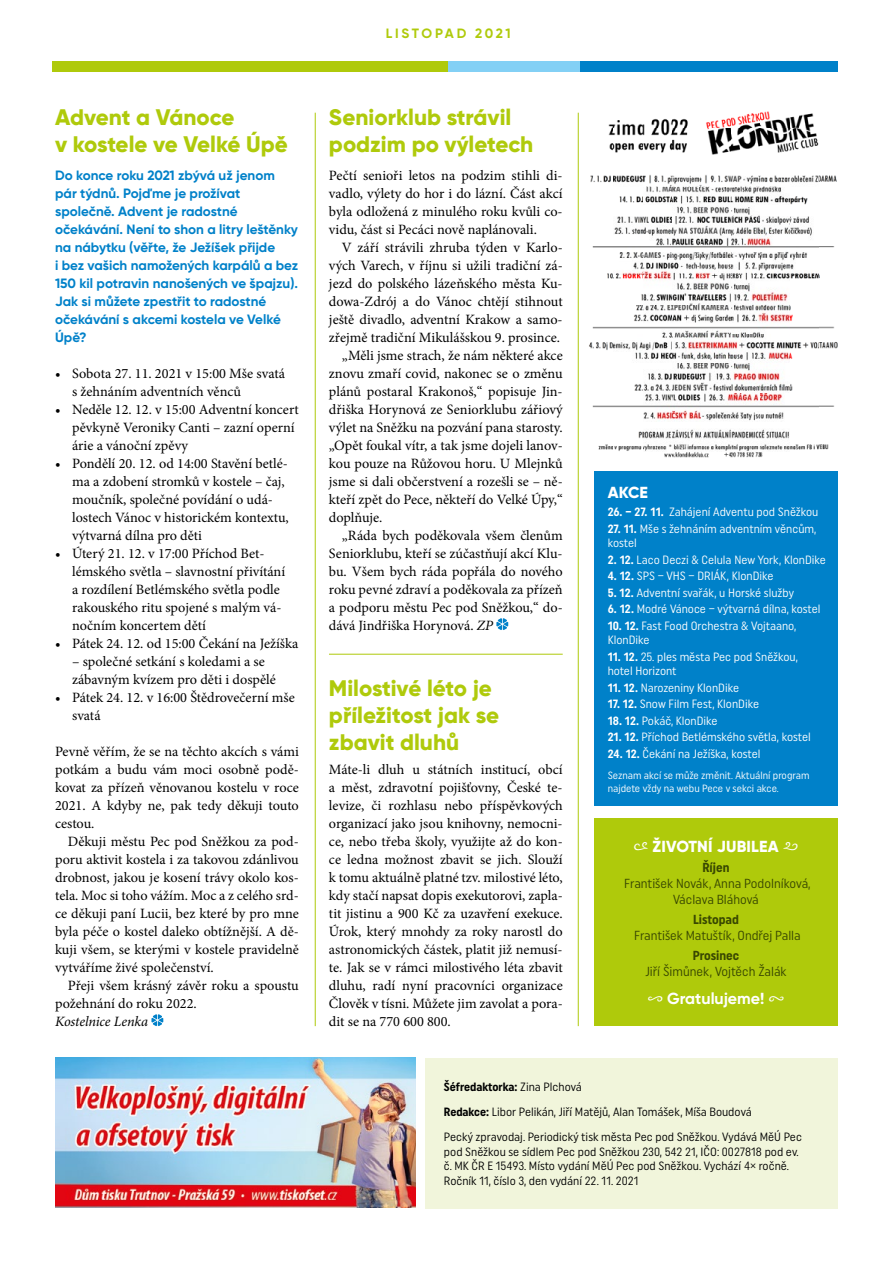
<style>
.page{position:relative;width:893px;height:1263px;background:#fff}
.page>*{position:absolute;margin:0;border:0;box-sizing:border-box;transform-origin:0 0}
.t1{font:800 22.5px/27px "Gilroy";color:#afca0b}
.t2{font:800 16.05px "Gilroy";letter-spacing:.01em;color:#fff}
.t3{font:700 16.05px "Gilroy";color:#fff}
.t4{font:14.25px/18px "Minion Pro";color:#000}
.t5{font:italic 14.25px "Minion Pro";letter-spacing:-.01em;color:#000}
.t6{font:700 13.5px/18px "Gilroy";color:#0081c9}
.t7{font:700 13.5px "Gilroy";letter-spacing:.185em;color:#afca0b}
.t8{font:13.05px/16px "Uniform Condensed";color:#384701;text-align:center}
.t9{font:700 13.05px "Uniform Condensed";color:#384701}
.t10{font:12px/14.4px "Uniform Condensed";color:#fff}
.t11{font:12px/25px "Uniform Condensed";color:#000}
.t12{font:10.5px/12.6px "Uniform Condensed";color:#fff}
.s1{font-style:italic}
.s2{font-weight:700}
.s3{font-family:"Nexa Rust Extras Script";font-weight:400}
</style>
<div class="page">
<div style="left:425px;top:1058px;width:413px;height:150px;background:#f1f5db"></div>
<img style="left:55px;top:1058px;width:360px;height:149px">
<div style="left:52px;top:61px;width:396px;height:11px;background:#afca0b"></div>
<div style="left:448px;top:61px;width:132px;height:11px;background:#83d0f5"></div>
<div style="left:580px;top:61px;width:258px;height:11px;background:#0081c9"></div>
<hr style="left:315px;top:113px;width:1px;height:913px;background:#afca0b">
<hr style="left:578px;top:113px;width:1px;height:913px;background:#afca0b">
<div style="left:594px;top:819px;width:244px;height:207px;background:#afca0b"></div>
<div style="left:594px;top:471px;width:244px;height:335px;background:#0081c9"></div>
<svg style="left:496px;top:618px;width:12px;height:12px"></svg>
<svg style="left:151px;top:1014px;width:12px;height:12px"></svg>
<img style="left:589px;top:111px;width:249px;height:347px">
<hr style="left:329px;top:654px;width:234px;height:1px;background:#afca0b">
<h1 class="t1" style="left:55px;top:104px;width:234px">Advent a Vánoce<br>v kostele ve Velké Úpě</h1>
<p class="t6" style="left:55px;top:166px;width:245px">Do konce roku 2021 zbývá už jenom pár týdnů. Pojďme je prožívat společně. Advent je radostné očekávání. Není to shon a litry leštěnky na nábytku (věřte, že Ježíšek přijde<br>i bez vašich namožených karpálů a bez<br>150 kil potravin nanošených ve špajzu).<br>Jak si můžete zpestřit to radostné očekávání s akcemi kostela ve Velké<br>Úpě?</p>
<p class="t4" style="left:72px;top:365px;width:214px;text-indent:-17px">• Sobota 27. 11. 2021 v 15:00 Mše svatá s žehnáním adventních věnců</p>
<p class="t4" style="left:72px;top:401px;width:228px;text-indent:-17px">• Neděle 12. 12. v 15:00 Adventní koncert pěvkyně Veroniky Canti – zazní operní árie a vánoční zpěvy</p>
<p class="t4" style="left:72px;top:455px;width:218px;text-indent:-17px">• Pondělí 20. 12. od 14:00 Stavění betlé&shy;ma a zdobení stromků v kostele – čaj, moučník, společné povídání o udá&shy;lostech Vánoc v historickém kontextu, výtvarná dílna pro děti</p>
<p class="t4" style="left:72px;top:544px;width:215px;text-indent:-17px">• Úterý 21. 12. v 17:00 Příchod Bet&shy;lémského světla – slavnostní přivítání a rozdílení Betlémského světla podle rakouského ritu spojené s malým vá&shy;nočním koncertem dětí</p>
<p class="t4" style="left:55px;top:634px;width:245px">• Pátek 24. 12. od 15:00 Čekání na Ježíška</p>
<p class="t4" style="left:72px;top:652px;width:205px">– společné setkání s koledami a se zábavným kvízem pro děti i dospělé</p>
<p class="t4" style="left:72px;top:688px;width:224px;text-indent:-17px">• Pátek 24. 12. v 16:00 Štědrovečerní mše svatá</p>
<p class="t4" style="left:55px;top:742px;width:245px;text-align:justify">Pevně věřím, že se na těchto akcích s vámi potkám a budu vám moci osobně podě&shy;kovat za přízeň věnovanou kostelu v roce 2021. A kdyby ne, pak tedy děkuji touto cestou.</p>
<p class="t4" style="left:55px;top:832px;width:245px;text-align:justify;text-indent:13px">Děkuji městu Pec pod Sněžkou za pod&shy;poru aktivit kostela i za takovou zdánlivou drobnost, jakou je kosení trávy okolo kos&shy;tela. Moc si toho vážím. Moc a z celého srd&shy;ce děkuji paní Lucii, bez které by pro mne byla péče o kostel daleko obtížnější. A dě&shy;kuji všem, se kterými v kostele pravidelně vytváříme živé společenství.</p>
<p class="t4" style="left:55px;top:976px;width:245px;text-indent:13px">Přeji všem krásný závěr roku a spoustu požehnání do roku 2022.</p>
<p class="t5" style="left:55px;top:1012px;width:95px">Kostelnice Lenka</p>
<p class="t7" style="left:386px;top:25px;width:126px">LISTOPAD 2021</p>
<h1 class="t1" style="left:329px;top:104px;width:206px">Seniorklub strávil podzim po výletech</h1>
<p class="t4" style="left:329px;top:167px;width:235px;text-align:justify">Pečtí senioři letos na podzim stihli di&shy;vadlo, výlety do hor i do lázní. Část akcí byla odložená z minulého roku kvůli co&shy;vidu, část si Pecáci nově naplánovali.</p>
<p class="t4" style="left:342px;top:239px;width:222px">V září strávili zhruba týden v Karlo-</p>
<p class="t4" style="left:329px;top:257px;width:235px">vých Varech, v říjnu si užili tradiční zá-</p>
<p class="t4" style="left:329px;top:275px;width:235px">jezd do polského lázeňského města Ku-</p>
<p class="t4" style="left:329px;top:293px;width:235px">dowa-Zdrój a do Vánoc chtějí stihnout</p>
<p class="t4" style="left:329px;top:311px;width:235px">ještě divadlo, adventní Krakow a samo-</p>
<p class="t4" style="left:329px;top:328px;width:232px">zřejmě tradiční Mikulášskou 9. prosince.</p>
<p class="t4" style="left:342px;top:346px;width:222px">„Měli jsme strach, že nám některé akce</p>
<p class="t4" style="left:329px;top:364px;width:235px">znovu zmaří covid, nakonec se o změnu</p>
<p class="t4" style="left:329px;top:382px;width:235px">plánů postaral Krakonoš,“ popisuje Jin-</p>
<p class="t4" style="left:329px;top:400px;width:235px">dřiška Horynová ze Seniorklubu zářiový</p>
<p class="t4" style="left:329px;top:418px;width:235px">výlet na Sněžku na pozvání pana starosty.</p>
<p class="t4" style="left:329px;top:436px;width:235px">„Opět foukal vítr, a tak jsme dojeli lanov-</p>
<p class="t4" style="left:329px;top:454px;width:235px">kou pouze na Růžovou horu. U Mlejnků</p>
<p class="t4" style="left:329px;top:472px;width:235px">jsme si dali občerstvení a rozešli se – ně-</p>
<p class="t4" style="left:329px;top:490px;width:235px">kteří zpět do Pece, někteří do Velké Úpy,“</p>
<p class="t4" style="left:329px;top:508px;width:55px">doplňuje.</p>
<p class="t4" style="left:342px;top:526px;width:222px">„Ráda bych poděkovala všem členům</p>
<p class="t4" style="left:329px;top:544px;width:235px">Seniorklubu, kteří se zúčastňují akcí Klu-</p>
<p class="t4" style="left:329px;top:562px;width:235px">bu. Všem bych ráda popřála do nového</p>
<p class="t4" style="left:329px;top:580px;width:235px">roku pevné zdraví a poděkovala za přízeň</p>
<p class="t4" style="left:329px;top:598px;width:235px">a podporu městu Pec pod Sněžkou,“ do-</p>
<p class="t4" style="left:329px;top:616px;width:166px">dává Jindřiška Horynová. <span class="s1">ZP</span></p>
<h1 class="t1" style="left:329px;top:674px;width:172px">Milostivé léto je příležitost jak se zbavit dluhů</h1>
<p class="t4" style="left:329px;top:761px;width:235px;text-align:justify">Máte-li dluh u státních institucí, obcí a měst, zdravotní pojišťovny, České te&shy;levize, či rozhlasu nebo příspěvkových organizací jako jsou knihovny, nemocni&shy;ce, nebo třeba školy, využijte až do kon&shy;ce ledna možnost zbavit se jich. Slouží k tomu aktuálně platné tzv. milostivé léto, kdy stačí napsat dopis exekutorovi, zapla&shy;tit jistinu a 900 Kč za uzavření exekuce.<br>Úrok, který mnohdy za roky narostl do astronomických částek, platit již nemusí&shy;te. Jak se v rámci milostivého léta zbavit dluhu, radí nyní pracovníci organizace Člověk v tísni. Můžete jim zavolat a pora&shy;dit se na 770 600 800.</p>
<p class="t2" style="left:608px;top:482px;width:42px">AKCE</p>
<p class="t10" style="left:608px;top:505px;width:212px"><span class="s2">26. – 27. 11.</span> Zahájení Adventu pod Sněžkou</p>
<p class="t10" style="left:608px;top:521px;width:210px"><span class="s2">27. 11.</span> Mše s žehnáním adventním věncům, kostel</p>
<p class="t10" style="left:608px;top:552px;width:220px"><span class="s2">2. 12.</span> Laco Deczi &amp; Celula New York, KlonDike</p>
<p class="t10" style="left:608px;top:569px;width:167px"><span class="s2">4. 12.</span> SPS – VHS – DRIÁK, KlonDike</p>
<p class="t10" style="left:608px;top:585px;width:188px"><span class="s2">5. 12.</span> Adventní svařák, u Horské služby</p>
<p class="t10" style="left:608px;top:602px;width:214px"><span class="s2">6. 12.</span> Modré Vánoce – výtvarná dílna, kostel</p>
<p class="t10" style="left:608px;top:618px;width:190px"><span class="s2">10. 12.</span> Fast Food Orchestra &amp; Vojtaano,<br>KlonDike</p>
<p class="t10" style="left:608px;top:649px;width:192px"><span class="s2">11. 12.</span> 25. ples města Pec pod Sněžkou, hotel Horizont</p>
<p class="t10" style="left:608px;top:680px;width:133px"><span class="s2">11. 12.</span> Narozeniny KlonDike</p>
<p class="t10" style="left:608px;top:697px;width:153px"><span class="s2">17. 12.</span> Snow Film Fest, KlonDike</p>
<p class="t10" style="left:608px;top:713px;width:111px"><span class="s2">18. 12.</span> Pokáč, KlonDike</p>
<p class="t10" style="left:608px;top:730px;width:205px"><span class="s2">21. 12.</span> Příchod Betlémského světla, kostel</p>
<p class="t10" style="left:608px;top:746px;width:154px"><span class="s2">24. 12.</span> Čekání na Ježíška, kostel</p>
<p class="t12" style="left:608px;top:769px;width:203px">Seznam akcí se může změnit. Aktuální program najdete vždy na webu Pece v sekci akce.</p>
<p class="t2" style="left:633px;top:836px;width:167px"><span class="s3">o</span> ŽIVOTNÍ JUBILEA <span class="s3">p</span></p>
<p class="t9" style="left:702px;top:859px;width:29px">Říjen</p>
<p class="t8" style="left:624px;top:875px;width:188px">František Novák, Anna Podolníková,<br>Václava Bláhová</p>
<p class="t9" style="left:693px;top:912px;width:47px">Listopad</p>
<p class="t8" style="left:634px;top:927px;width:168px">František Matuštík, Ondřej Palla</p>
<p class="t9" style="left:693px;top:948px;width:48px">Prosinec</p>
<p class="t8" style="left:645px;top:964px;width:143px">Jiří Šimůnek, Vojtěch Žalák</p>
<p class="t3" style="left:647px;top:988px;width:139px"><span class="s3">t</span> Gratulujeme! <span class="s3">s</span></p>
<p class="t11" style="left:444px;top:1074px;width:359px"><span class="s2">Šéfredaktorka:</span> Zina Plchová<br><span class="s2">Redakce:</span> Libor Pelikán, Jiří Matějů, Alan Tomášek, Míša Boudová<br>Pecký zpravodaj. Periodický tisk města Pec pod Sněžkou. Vydává MěÚ Pec</p>
<p class="t11" style="left:444px;top:1144px;width:356px;line-height:14.4px">pod Sněžkou se sídlem Pec pod Sněžkou 230, 542 21, IČO: 0027818 pod ev. č. MK ČR E 15493. Místo vydání MěÚ Pec pod Sněžkou. Vychází 4× ročně.<br>Ročník 11, číslo 3, den vydání 22. 11. 2021</p>
</div>
